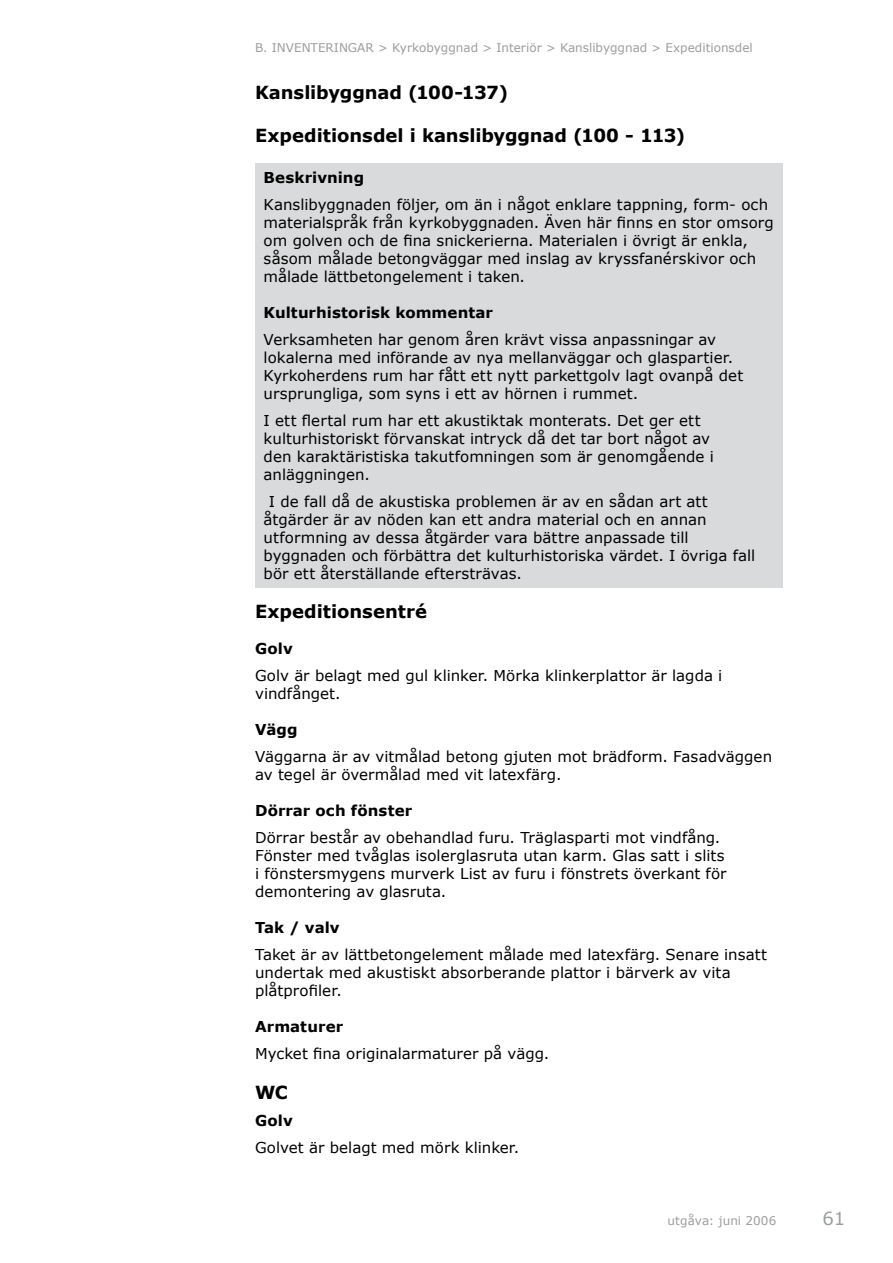
<style>
.page{position:relative;width:893px;height:1263px;background:#fff}
.page>*{position:absolute;margin:0;border:0;box-sizing:border-box;transform-origin:0 0}
.t1{font:700 18px "Verdana";letter-spacing:-.005em;color:#000}
.t2{font:18px "Verdana";color:#9c9d9f}
.t3{font:15px/18px "Verdana";letter-spacing:.005em;color:#000}
.t4{font:700 15px "Verdana";letter-spacing:.005em;color:#000}
.t5{font:12px "Verdana";color:#9c9d9f}
</style>
<div class="page">
<div style="left:255px;top:163px;width:527px;height:424px;background:#d9dadb"></div>
<p class="t5" style="left:255px;top:40px;width:499px">B. INVENTERINGAR &gt; Kyrkobyggnad &gt; Interiör &gt; Kanslibyggnad &gt; Expeditionsdel</p>
<p class="t1" style="left:255px;top:81px;width:255px">Kanslibyggnad (100-137)</p>
<p class="t1" style="left:255px;top:124px;width:431px">Expeditionsdel i kanslibyggnad (100 - 113)</p>
<p class="t4" style="left:264px;top:168px;width:102px">Beskrivning</p>
<p class="t3" style="left:264px;top:195px;width:512px">Kanslibyggnaden följer, om än i något enklare tappning, form- och materialspråk från kyrkobyggnaden. Även här finns en stor omsorg om golven och de fina snickerierna. Materialen i övrigt är enkla, såsom målade betongväggar med inslag av kryssfanérskivor och målade lättbetongelement i taken.</p>
<p class="t4" style="left:264px;top:303px;width:231px">Kulturhistorisk kommentar</p>
<p class="t3" style="left:264px;top:330px;width:481px">Verksamheten har genom åren krävt vissa anpassningar av lokalerna med införande av nya mellanväggar och glaspartier.<br>Kyrkoherdens rum har fått ett nytt parkettgolv lagt ovanpå det ursprungliga, som syns i ett av hörnen i rummet.</p>
<p class="t3" style="left:264px;top:411px;width:452px">I ett flertal rum har ett akustiktak monterats. Det ger ett kulturhistoriskt förvanskat intryck då det tar bort något av den karaktäristiska takutfomningen som är genomgående i anläggningen.</p>
<p class="t3" style="left:264px;top:492px;width:493px;text-indent:5px">I de fall då de akustiska problemen är av en sådan art att åtgärder är av nöden kan ett andra material och en annan utformning av dessa åtgärder vara bättre anpassade till byggnaden och förbättra det kulturhistoriska värdet. I övriga fall bör ett återställande eftersträvas.</p>
<p class="t1" style="left:255px;top:600px;width:173px">Expeditionsentré</p>
<p class="t4" style="left:255px;top:639px;width:39px">Golv</p>
<p class="t3" style="left:255px;top:666px;width:469px">Golv är belagt med gul klinker. Mörka klinkerplattor är lagda i vindfånget.</p>
<p class="t4" style="left:255px;top:720px;width:44px">Vägg</p>
<p class="t3" style="left:255px;top:747px;width:519px">Väggarna är av vitmålad betong gjuten mot brädform. Fasadväggen av tegel är övermålad med vit latexfärg.</p>
<p class="t4" style="left:255px;top:801px;width:159px">Dörrar och fönster</p>
<p class="t3" style="left:255px;top:828px;width:473px">Dörrar består av obehandlad furu. Träglasparti mot vindfång.<br>Fönster med tvåglas isolerglasruta utan karm. Glas satt i slits i fönstersmygens murverk List av furu i fönstrets överkant för demontering av glasruta.</p>
<p class="t4" style="left:255px;top:918px;width:86px">Tak / valv</p>
<p class="t3" style="left:255px;top:945px;width:513px">Taket är av lättbetongelement målade med latexfärg. Senare insatt undertak med akustiskt absorberande plattor i bärverk av vita plåtprofiler.</p>
<p class="t4" style="left:255px;top:1017px;width:90px">Armaturer</p>
<p class="t3" style="left:255px;top:1044px;width:296px">Mycket fina originalarmaturer på vägg.</p>
<p class="t1" style="left:255px;top:1081px;width:34px">WC</p>
<p class="t4" style="left:255px;top:1111px;width:39px">Golv</p>
<p class="t3" style="left:255px;top:1138px;width:266px">Golvet är belagt med mörk klinker.</p>
<p class="t5" style="left:668px;top:1213px;width:110px">utgåva: juni 2006</p>
<p class="t2" style="left:822px;top:1207px;width:24px">61</p>
</div>
